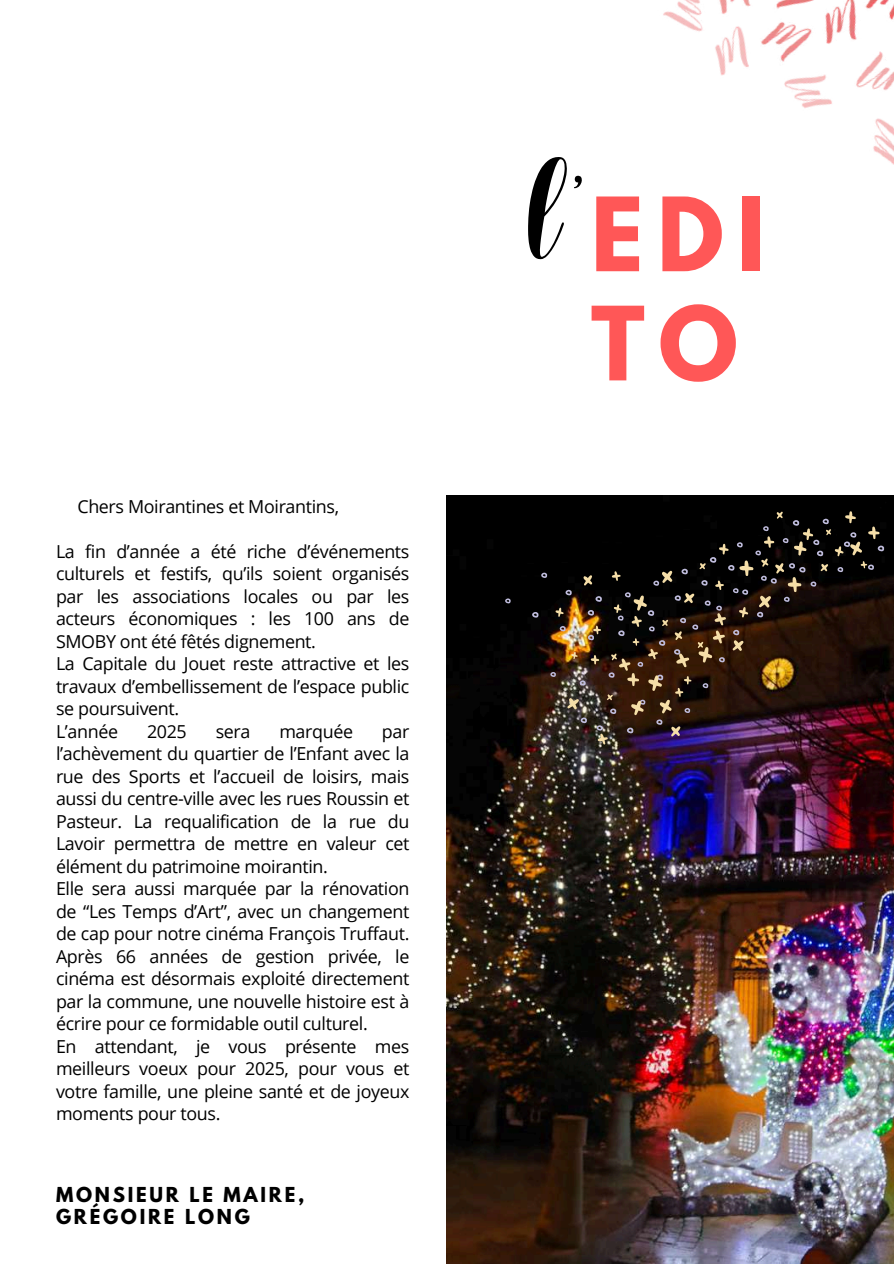
<style>
.page{position:relative;width:894px;height:1264px;background:#fff}
.page>*{position:absolute;margin:0;border:0;box-sizing:border-box;transform-origin:0 0}
.t1{font:300 108px "Best";color:#000}
.t2{font:700 90.6px/109.2px "League Spartan";color:#ff5757}
.t3{font:700 18.3px/21.3px "League Spartan";letter-spacing:.15em;color:#000}
.t4{font:17.85px/22.5px "Open Sans";letter-spacing:-.02em;color:#000}
</style>
<div class="page">
<img style="left:446px;top:495px;width:447px;height:768px">
<img style="left:663px;top:0;width:230px;height:164px">
<svg style="left:505px;top:598px;width:5px;height:5px"></svg>
<img style="left:531px;top:511px;width:353px;height:233px">
<p class="t4" style="left:77px;top:494px;width:263px">Chers Moirantines et Moirantins,</p>
<p class="t4" style="left:56px;top:539px;width:355px">La fin d’année a été riche d’événements culturels et festifs, qu’ils soient organisés par les associations locales ou par les acteurs économiques : les 100 ans de SMOBY ont été fêtés dignement.<br>La Capitale du Jouet reste attractive et les travaux d’embellissement de l’espace public se poursuivent.<br>L’année</p>
<p class="t4" style="left:147px;top:719px;width:41px">2025</p>
<p class="t4" style="left:216px;top:719px;width:36px">sera</p>
<p class="t4" style="left:279px;top:719px;width:75px">marquée</p>
<p class="t4" style="left:56px;top:719px;width:355px;text-indent:326px">par l’achèvement du quartier de l’Enfant avec la rue des Sports et l’accueil de loisirs, mais aussi du centre-ville avec les rues Roussin et Pasteur. La requalification de la rue du Lavoir permettra de mettre en valeur cet élément du patrimoine moirantin.<br>Elle sera aussi marquée par la rénovation de “Les Temps d’Art”, avec un changement de cap pour notre cinéma François Truffaut.<br>Après 66 années de gestion privée, le cinéma est désormais exploité directement par la commune, une nouvelle histoire est à écrire pour ce formidable outil culturel.<br>En attendant, je vous présente mes meilleurs voeux pour 2025, pour vous et votre famille, une pleine santé et de joyeux moments pour tous.</p>
<p class="t3" style="left:56px;top:1186px;width:250px">MONSIEUR LE MAIRE,<br>GRÉGOIRE LONG</p>
<h1 class="t1" style="left:528px;top:153px;width:59px">l’</h1>
<h2 class="t2" style="left:590px;top:192px;width:176px">EDI<br>TO</h2>
</div>
